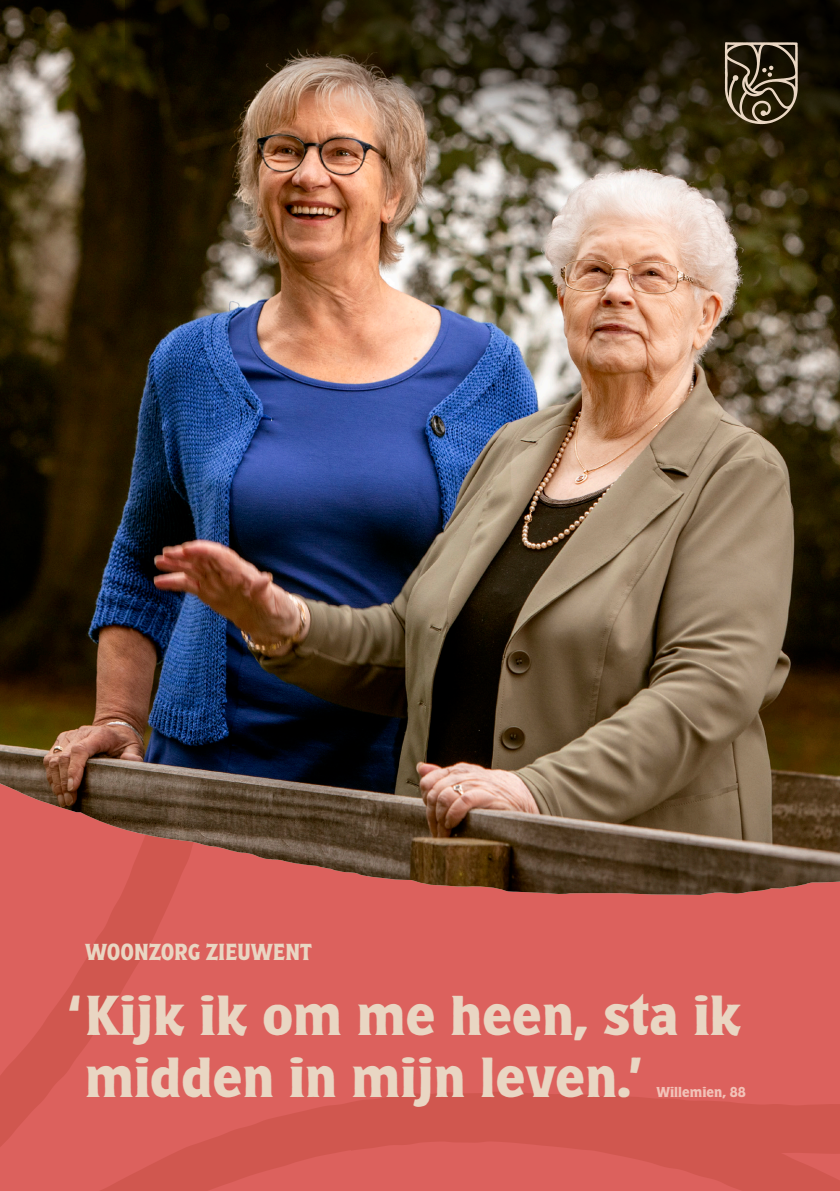
<style>
.page{position:relative;width:840px;height:1191px;background:#fff}
.page>*{position:absolute;margin:0;border:0;box-sizing:border-box;transform-origin:0 0}
.kop{font:48.6px/62.2px "Espiritu";color:#e9d6c3}
.kop-2{font:20px "Espiritu";color:#e9d6c3}
.kop-3{font:12.4px "Espiritu";color:#f2c2b8}
</style>
<div class="page">
<svg style="left:0;top:895px;width:839px;height:296px;background:#d95e5a"></svg>
<img style="left:0;top:0;width:839px;height:895px">
<img style="left:126px;top:0;width:713px;height:549px">
<svg style="left:724px;top:42px;width:73px;height:82px;background:#564c39"></svg>
<p class="kop-2" style="left:85px;top:938px;width:228px">WOONZORG ZIEUWENT</p>
<p class="kop" style="left:85px;top:984px;width:657px;text-indent:-17px">‘Kijk ik om me heen, sta ik midden in mijn leven.’</p>
<p class="kop-3" style="left:656px;top:1083px;width:91px">Willemien, 88</p>
</div>
